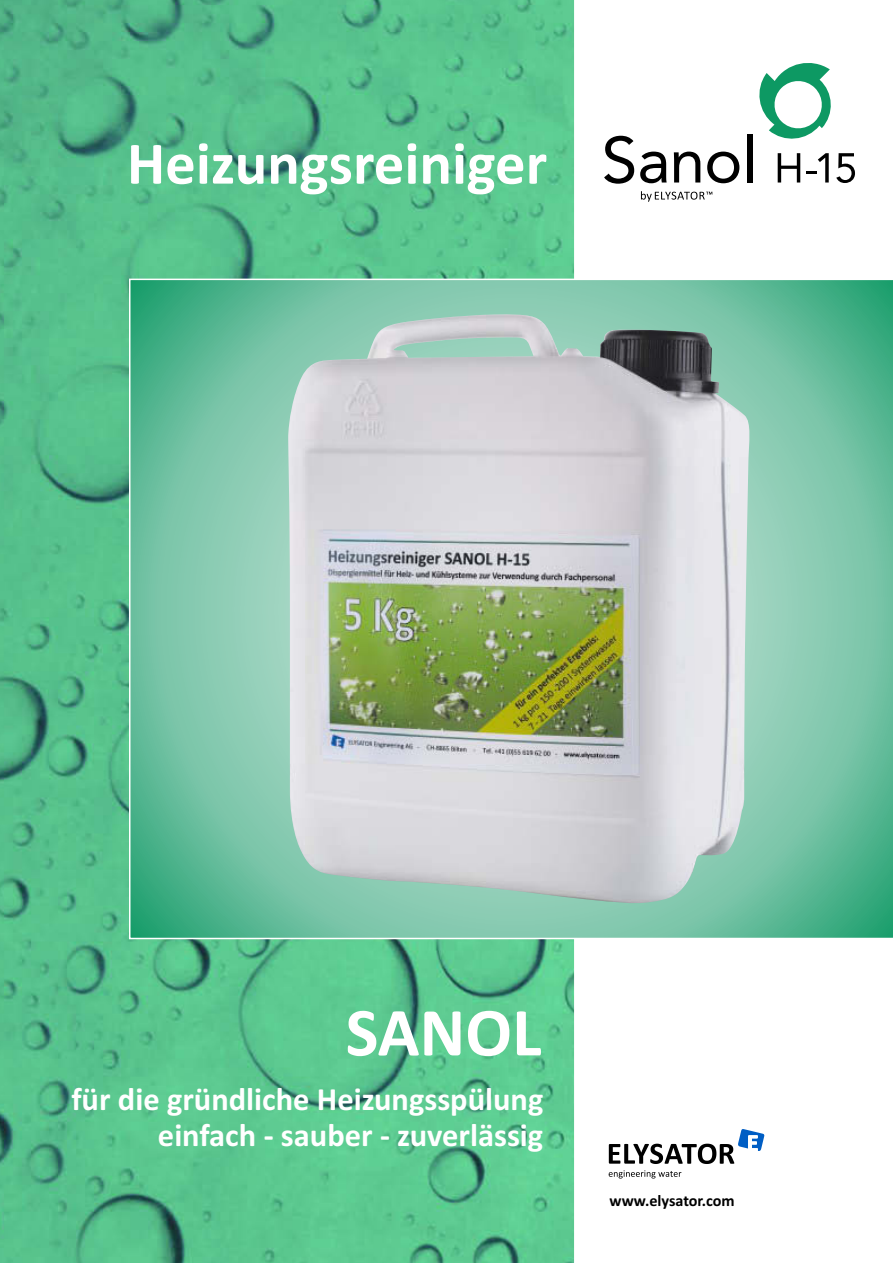
<style>
.page{position:relative;width:893px;height:1263px;background:#fff}
.page>*{position:absolute;margin:0;border:0;box-sizing:border-box;transform-origin:0 0}
.t1{font:700 69.3px "Calibri";color:#fff}
.t2{font:700 60.75px "Calibri";color:#fff}
.t3{font:700 32.4px/35.7px "Calibri";color:#fff;text-align:right}
.t4{font:700 16.2px "Calibri";color:#000}
</style>
<div class="page">
<img style="left:0;top:0;width:574px;height:1263px">
<svg style="left:609px;top:1129px;width:155px;height:35px"></svg>
<svg style="left:609px;top:1170px;width:72px;height:8px"></svg>
<svg style="left:604px;top:136px;width:30px;height:48px"></svg>
<svg style="left:640px;top:152px;width:27px;height:31px"></svg>
<svg style="left:674px;top:152px;width:26px;height:31px"></svg>
<svg style="left:707px;top:152px;width:32px;height:31px"></svg>
<div style="left:747px;top:134px;width:5px;height:49px;background:#000"></div>
<svg style="left:778px;top:153px;width:22px;height:30px"></svg>
<svg style="left:807px;top:153px;width:22px;height:30px"></svg>
<svg style="left:836px;top:153px;width:19px;height:30px"></svg>
<svg style="left:759px;top:63px;width:72px;height:76px"></svg>
<svg style="left:641px;top:191px;width:71px;height:11px"></svg>
<svg style="left:129px;top:279px;width:764px;height:660px;background:#9cc4b1"></svg>
<h2 class="t2" style="left:127px;top:138px;width:422px">Heizungsreiniger</h2>
<h1 class="t1" style="left:346px;top:1003px;width:197px">SANOL</h1>
<p class="t3" style="left:71px;top:1084px;width:473px">für die gründliche Heizungsspülung einfach - sauber - zuverlässig</p>
<p class="t4" style="left:610px;top:1193px;width:127px">www.elysator.com</p>
</div>
